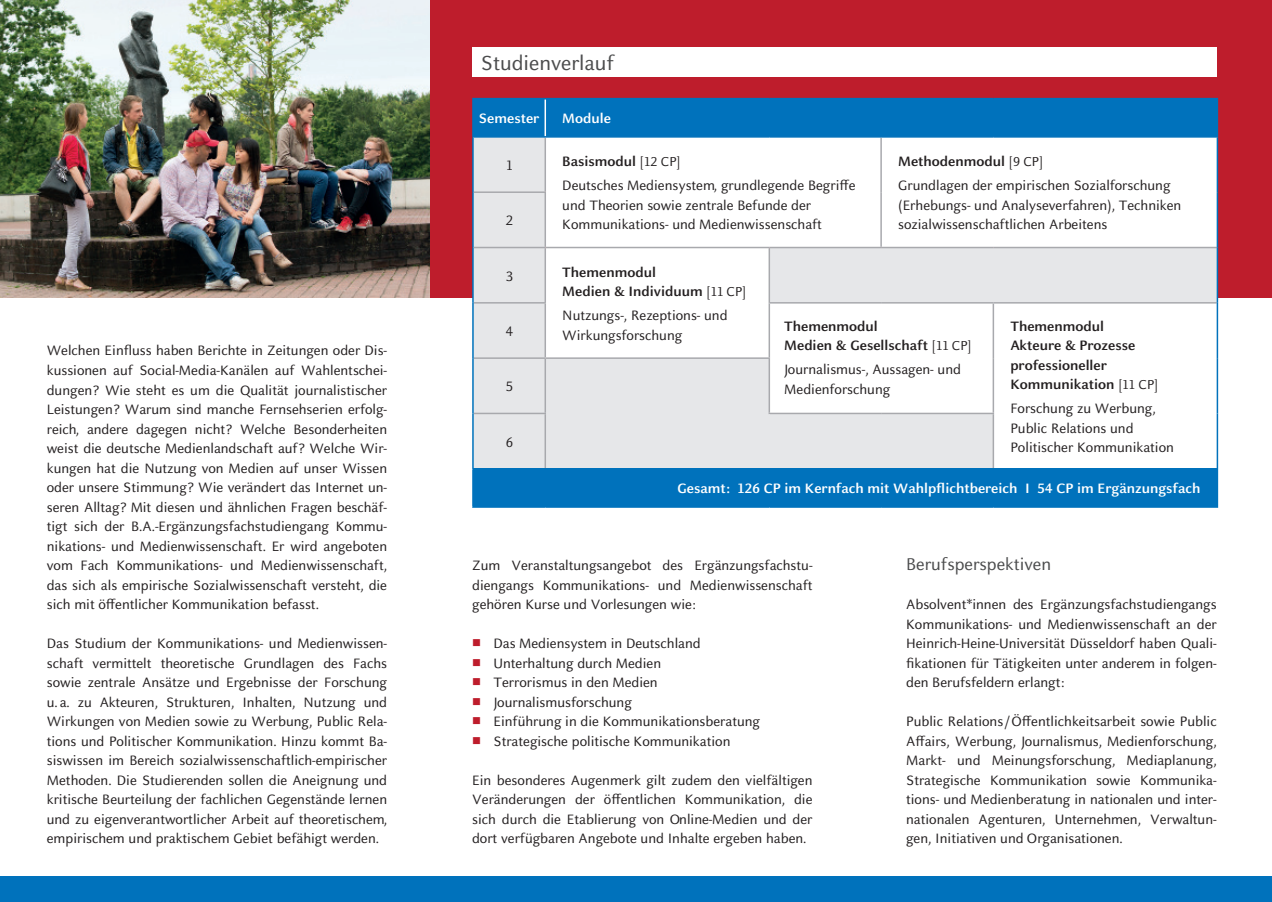
<style>
.page{position:relative;width:1272px;height:902px;background:#fff}
.page>*{position:absolute;margin:0;border:0;box-sizing:border-box;transform-origin:0 0}
.t1{font:22.5px "HHU Celeste Sans";color:#4b4c4d}
.t2{font:18.75px "HHU Celeste Sans";color:#4b4c4d}
.t3{font:15px/19.5px "HHU Celeste Sans";color:#231f20;text-align:justify}
.t4{font:700 15px/19.5px "HHU Celeste Sans";color:#231f20}
.t5{font:700 15px "HHU Celeste Sans";color:#fff}
.s1{font-weight:700}
.s2{font-size:14.25px}
.s3{font-weight:400;font-size:14.25px}
.s4{color:#be1d2c}
</style>
<div class="page">
<div style="left:429px;top:0;width:842px;height:298px;background:#be1d2c"></div>
<div style="left:0;top:876px;width:1271px;height:25px;background:#0072bc"></div>
<div style="left:472px;top:47px;width:744px;height:30px;background:#fff"></div>
<img style="left:0;top:0;width:429px;height:298px">
<div style="left:473px;top:99px;width:743px;height:37px;background:#0072bc"></div>
<div style="left:473px;top:138px;width:71px;height:330px;background:#e6e7e9"></div>
<svg style="left:546px;top:138px;width:670px;height:330px"></svg>
<div style="left:473px;top:468px;width:744px;height:39px;background:#0072bc"></div>
<hr style="left:473px;top:191px;width:73px;height:2px;background:#a8a9ad">
<hr style="left:544px;top:193px;width:2px;height:54px;background:#a8a9ad">
<hr style="left:473px;top:247px;width:72px;height:1px;background:#a8a9ad">
<hr style="left:545px;top:247px;width:224px;height:1px;background:#a8a9ad">
<hr style="left:544px;top:248px;width:2px;height:54px;background:#a8a9ad">
<hr style="left:769px;top:247px;width:112px;height:1px;background:#a8a9ad">
<hr style="left:881px;top:247px;width:112px;height:1px;background:#a8a9ad">
<hr style="left:993px;top:247px;width:223px;height:1px;background:#a8a9ad">
<hr style="left:473px;top:302px;width:73px;height:1px;background:#a8a9ad">
<hr style="left:544px;top:303px;width:2px;height:54px;background:#a8a9ad">
<hr style="left:768px;top:302px;width:113px;height:1px;background:#a8a9ad">
<hr style="left:881px;top:302px;width:112px;height:1px;background:#a8a9ad">
<hr style="left:993px;top:302px;width:223px;height:1px;background:#a8a9ad">
<hr style="left:473px;top:357px;width:72px;height:2px;background:#a8a9ad">
<hr style="left:545px;top:357px;width:225px;height:2px;background:#a8a9ad">
<hr style="left:544px;top:359px;width:2px;height:53px;background:#a8a9ad">
<hr style="left:473px;top:412px;width:73px;height:2px;background:#a8a9ad">
<hr style="left:544px;top:414px;width:2px;height:54px;background:#a8a9ad">
<hr style="left:768px;top:412px;width:113px;height:2px;background:#a8a9ad">
<hr style="left:881px;top:412px;width:113px;height:2px;background:#a8a9ad">
<hr style="left:544px;top:99px;width:2px;height:37px;background:#fff">
<hr style="left:544px;top:138px;width:2px;height:53px;background:#a8a9ad">
<hr style="left:880px;top:138px;width:1px;height:54px;background:#a8a9ad">
<hr style="left:880px;top:192px;width:1px;height:55px;background:#a8a9ad">
<hr style="left:992px;top:303px;width:2px;height:55px;background:#a8a9ad">
<hr style="left:992px;top:358px;width:2px;height:54px;background:#a8a9ad">
<hr style="left:992px;top:414px;width:2px;height:54px;background:#a8a9ad">
<hr style="left:768px;top:248px;width:2px;height:54px;background:#a8a9ad">
<hr style="left:768px;top:414px;width:2px;height:54px;background:#e6e7e9">
<hr style="left:768px;top:303px;width:2px;height:54px;background:#a8a9ad">
<hr style="left:768px;top:359px;width:2px;height:53px;background:#a8a9ad">
<hr style="left:472px;top:99px;width:1px;height:37px;background:#0072bc">
<hr style="left:472px;top:98px;width:73px;height:1px;background:#0072bc">
<hr style="left:545px;top:98px;width:224px;height:1px;background:#0072bc">
<hr style="left:769px;top:98px;width:112px;height:1px;background:#0072bc">
<hr style="left:881px;top:98px;width:112px;height:1px;background:#0072bc">
<hr style="left:993px;top:98px;width:225px;height:1px;background:#0072bc">
<hr style="left:1216px;top:99px;width:2px;height:37px;background:#0072bc">
<hr style="left:472px;top:138px;width:1px;height:54px;background:#0072bc">
<hr style="left:472px;top:136px;width:73px;height:2px;background:#0072bc">
<hr style="left:545px;top:136px;width:224px;height:2px;background:#0072bc">
<hr style="left:769px;top:136px;width:112px;height:2px;background:#0072bc">
<hr style="left:881px;top:136px;width:112px;height:2px;background:#0072bc">
<hr style="left:993px;top:136px;width:225px;height:2px;background:#0072bc">
<hr style="left:1216px;top:138px;width:2px;height:54px;background:#0072bc">
<hr style="left:1216px;top:192px;width:2px;height:55px;background:#0072bc">
<hr style="left:472px;top:192px;width:1px;height:55px;background:#0072bc">
<hr style="left:472px;top:247px;width:1px;height:56px;background:#0072bc">
<hr style="left:1216px;top:247px;width:2px;height:56px;background:#0072bc">
<hr style="left:472px;top:303px;width:1px;height:55px;background:#0072bc">
<hr style="left:1216px;top:303px;width:2px;height:55px;background:#0072bc">
<hr style="left:1216px;top:358px;width:2px;height:55px;background:#0072bc">
<hr style="left:1216px;top:413px;width:2px;height:55px;background:#0072bc">
<hr style="left:472px;top:358px;width:1px;height:55px;background:#0072bc">
<hr style="left:472px;top:413px;width:1px;height:55px;background:#0072bc">
<hr style="left:472px;top:469px;width:1px;height:37px;background:#0072bc">
<hr style="left:472px;top:468px;width:73px;height:1px;background:#0072bc">
<hr style="left:472px;top:506px;width:73px;height:1px;background:#0072bc">
<hr style="left:993px;top:506px;width:225px;height:1px;background:#0072bc">
<hr style="left:993px;top:468px;width:225px;height:1px;background:#0072bc">
<hr style="left:1216px;top:469px;width:2px;height:37px;background:#0072bc">
<p class="t3" style="left:47px;top:340px;width:342px">Welchen Einfluss haben Berichte in Zeitungen oder Dis&shy;kussionen auf Social-Media-Kanälen auf Wahlentschei&shy;dungen? Wie steht es um die Qualität journalistischer Leistungen? Warum sind manche Fernsehserien erfolg&shy;reich, andere dagegen nicht? Welche Besonderheiten weist die deutsche Medienlandschaft auf? Welche Wir&shy;kungen hat die Nutzung von Medien auf unser Wissen oder unsere Stimmung? Wie verändert das Internet un&shy;seren Alltag? Mit diesen und ähnlichen Fragen beschäf&shy;tigt sich der B.A.-Ergänzungsfachstudiengang Kommu&shy;nikations- und Medienwissenschaft. Er wird angeboten vom Fach Kommunikations- und Medienwissenschaft, das sich als empirische Sozialwissenschaft versteht, die sich mit öffentlicher Kommunikation befasst.</p>
<p class="t3" style="left:47px;top:633px;width:342px">Das Studium der Kommunikations- und Medienwissen&shy;schaft vermittelt theoretische Grundlagen des Fachs sowie zentrale Ansätze und Ergebnisse der Forschung u. a. zu Akteuren, Strukturen, Inhalten, Nutzung und Wirkungen von Medien sowie zu Werbung, Public Rela&shy;tions und Politischer Kommunikation. Hinzu kommt Ba&shy;siswissen im Bereich sozialwissenschaftlich-empirischer Methoden. Die Studierenden sollen die Aneignung und kritische Beurteilung der fachlichen Gegenstände lernen und zu eigenverantwortlicher Arbeit auf theoretischem, empirischem und praktischem Gebiet befähigt werden.</p>
<h1 class="t1" style="left:480px;top:49px;width:135px">Studienverlauf</h1>
<p class="t5" style="left:479px;top:109px;width:62px">Semester</p>
<p class="t5" style="left:562px;top:109px;width:50px">Module</p>
<p class="t3" style="left:506px;top:155px;width:8px">1</p>
<p class="t3" style="left:562px;top:149px;width:295px;line-height:23.7px"><span class="s1">Basismodul</span> <span class="s2">[12 CP]<br></span>Deutsches Mediensystem, grundlegende Begriffe</p>
<p class="t3" style="left:562px;top:195px;width:261px">und Theorien sowie zentrale Befunde der<br>Kommunikations- und Medienwissenschaft</p>
<p class="t3" style="left:898px;top:149px;width:274px;line-height:23.7px"><span class="s1">Methodenmodul</span> <span class="s2">[9 CP]<br></span>Grundlagen der empirischen Sozialforschung</p>
<p class="t3" style="left:898px;top:195px;width:285px">(Erhebungs- und Analyseverfahren), Techniken</p>
<p class="t3" style="left:505px;top:210px;width:9px">2</p>
<p class="t3" style="left:898px;top:214px;width:211px">sozialwissenschaftlichen Arbeitens</p>
<p class="t3" style="left:505px;top:266px;width:9px">3</p>
<p class="t4" style="left:562px;top:262px;width:185px">Themenmodul<br>Medien &amp; Individuum <span class="s3">[11 CP]</span></p>
<p class="t3" style="left:562px;top:305px;width:167px">Nutzungs-, Rezeptions- und</p>
<p class="t3" style="left:505px;top:321px;width:9px">4</p>
<p class="t3" style="left:562px;top:325px;width:121px">Wirkungsforschung</p>
<p class="t4" style="left:784px;top:316px;width:189px">Themenmodul<br>Medien &amp; Gesellschaft <span class="s3">[11 CP]</span></p>
<p class="t3" style="left:784px;top:359px;width:178px">Journalismus-, Aussagen- und<br>Medienforschung</p>
<p class="t3" style="left:505px;top:376px;width:9px">5</p>
<p class="t3" style="left:505px;top:431px;width:9px">6</p>
<p class="t4" style="left:1010px;top:316px;width:149px">Themenmodul<br>Akteure &amp; Prozesse professioneller<br>Kommunikation <span class="s3">[11 CP]</span></p>
<p class="t3" style="left:1010px;top:398px;width:165px;text-align:left">Forschung zu Werbung,<br>Public Relations und<br>Politischer Kommunikation</p>
<p class="t5" style="left:677px;top:479px;width:524px">Gesamt: 126 CP im Kernfach mit Wahlpflichtbereich I 54 CP im Ergänzungsfach</p>
<p class="t3" style="left:472px;top:555px;width:342px">Zum Veranstaltungsangebot des Ergänzungsfachstu&shy;diengangs Kommunikations- und Medienwissenschaft gehören Kurse und Vorlesungen wie:</p>
<p class="t3" style="left:472px;top:633px;width:230px"><span class="s4">■</span> Das Mediensystem in Deutschland</p>
<p class="t3" style="left:472px;top:652px;width:190px"><span class="s4">■</span> Unterhaltung durch Medien</p>
<p class="t3" style="left:472px;top:672px;width:187px"><span class="s4">■</span> Terrorismus in den Medien</p>
<p class="t3" style="left:472px;top:691px;width:161px"><span class="s4">■</span> Journalismusforschung</p>
<p class="t3" style="left:472px;top:711px;width:289px"><span class="s4">■</span> Einführung in die Kommunikationsberatung</p>
<p class="t3" style="left:472px;top:730px;width:260px"><span class="s4">■</span> Strategische politische Kommunikation</p>
<p class="t3" style="left:472px;top:769px;width:342px">Ein besonderes Augenmerk gilt zudem den vielfältigen Veränderungen der öffentlichen Kommunikation, die sich durch die Etablierung von Online-Medien und der dort verfügbaren Angebote und Inhalte ergeben haben.</p>
<p class="t2" style="left:906px;top:552px;width:146px">Berufsperspektiven</p>
<p class="t3" style="left:906px;top:594px;width:312px">Absolvent*innen des Ergänzungsfachstudiengangs Kommunikations- und Medienwissenschaft an der Heinrich-Heine-Universität Düsseldorf haben Quali&shy;fikationen für Tätigkeiten unter anderem in folgen&shy;den Berufsfeldern erlangt:</p>
<p class="t3" style="left:906px;top:711px;width:312px">Public Relations/Öffentlichkeitsarbeit sowie Public Affairs, Werbung, Journalismus, Medienforschung, Markt- und Meinungsforschung, Mediaplanung, Strategische Kommunikation sowie Kommunika&shy;tions- und Medienberatung in nationalen und inter&shy;nationalen Agenturen, Unternehmen, Verwaltun&shy;gen, Initiativen und Organisationen.</p>
</div>
